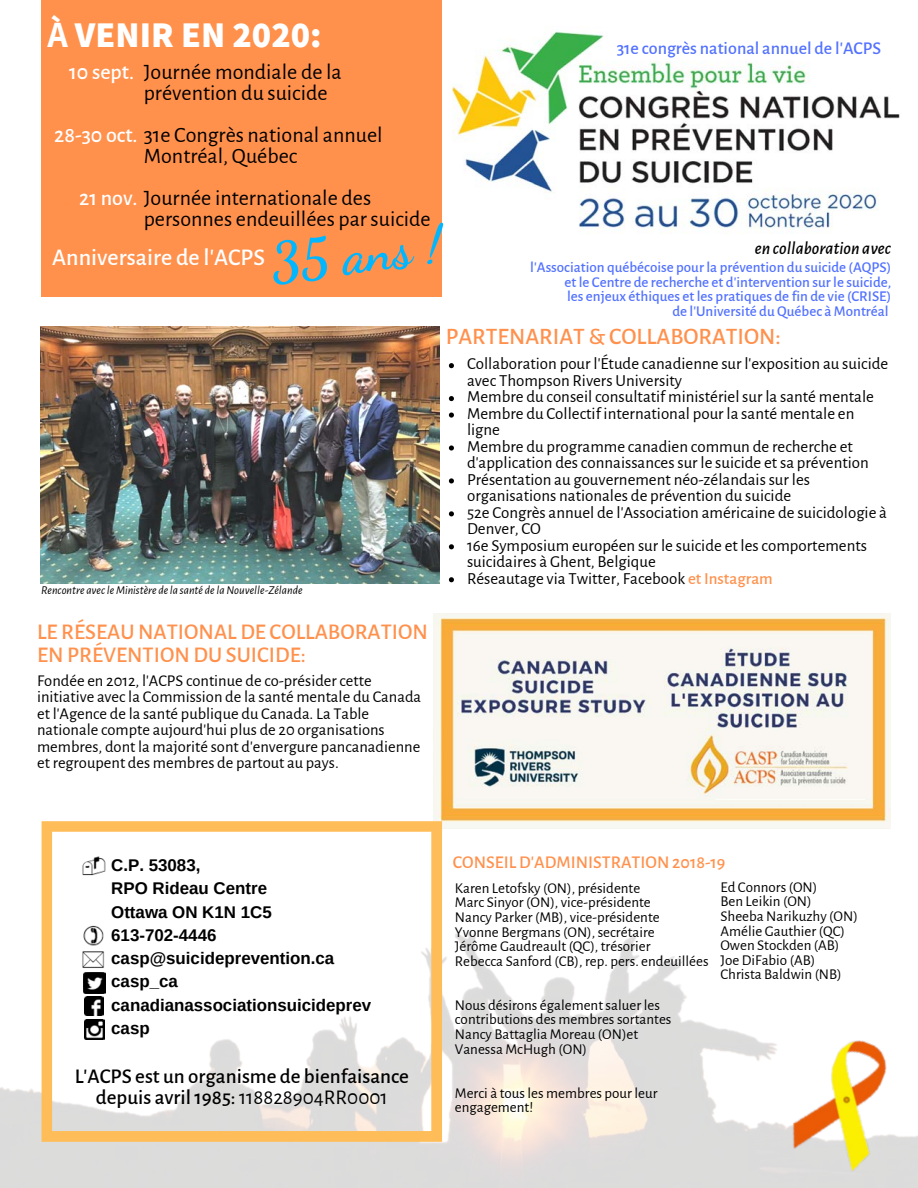
<style>
.page{position:relative;width:918px;height:1188px;background:#fff}
.page>*{position:absolute;margin:0;border:0;box-sizing:border-box;transform-origin:0 0}
.t1{font:700 54.75px "Dancing Script";color:#00b7ff}
.t2{font:800 36px "Assistant";color:#fff}
.t3{font:500 24px "Alegreya Sans";color:#fff}
.t4{font:500 23.7px "Alegreya Sans";color:#ff914d}
.t5{font:500 22.5px/22.8px "Alegreya Sans";color:#ff914d}
.t6{font:22.05px/21.1px "Alegreya Sans";color:#000}
.t7{font:500 21px/20.2px "Alegreya Sans";color:#000;text-align:center}
.t8{font:500 18px "Alegreya Sans";color:#5271ff}
.t9{font:500 18px "Alegreya Sans";color:#ff914d}
.t10{font:italic 500 18px "Alegreya Sans";color:#000}
.t11{font:16.95px/16.5px "Alegreya Sans";color:#000}
.t12{font:700 16.95px/23.2px "Arimo";color:#000}
.t13{font:16.5px/16.5px "Alegreya Sans";color:#000}
.t14{font:15px/14.7px "Alegreya Sans";color:#000}
.t15{font:500 15px/14.5px "Alegreya Sans";color:#5271ff;text-align:right}
.t16{font:italic 12px "Alegreya Sans";color:#000}
.s1{font-weight:700}
.s2{font-weight:500;color:#fff}
.s3{font-weight:500;color:#ff914d}
.s4{font-weight:400}
</style>
<div class="page">
<img style="left:433px;top:614px;width:458px;height:176px">
<img style="left:0;top:790px;width:918px;height:398px">
<svg style="left:42px;top:821px;width:400px;height:321px"></svg>
<div style="left:41px;top:0;width:400px;height:297px;background:#ff914d"></div>
<img style="left:84px;top:972px;width:21px;height:21px">
<img style="left:85px;top:997px;width:19px;height:19px">
<img style="left:78px;top:948px;width:30px;height:23px">
<img style="left:78px;top:852px;width:33px;height:28px">
<img style="left:85px;top:1020px;width:20px;height:20px">
<img style="left:79px;top:920px;width:41px;height:31px">
<svg style="left:449px;top:363px;width:5px;height:5px"></svg>
<svg style="left:449px;top:396px;width:5px;height:5px"></svg>
<svg style="left:449px;top:413px;width:5px;height:5px"></svg>
<svg style="left:449px;top:445px;width:5px;height:6px"></svg>
<svg style="left:449px;top:478px;width:5px;height:5px"></svg>
<svg style="left:449px;top:511px;width:5px;height:5px"></svg>
<svg style="left:449px;top:544px;width:5px;height:5px"></svg>
<svg style="left:449px;top:577px;width:5px;height:5px"></svg>
<img style="left:41px;top:326px;width:398px;height:258px">
<img style="left:784px;top:1026px;width:126px;height:153px">
<img style="left:453px;top:31px;width:447px;height:203px">
<h2 class="t2" style="left:47px;top:10px;width:276px"><span class="s1">À</span> VENIR EN 2020:</h2>
<h3 class="t6" style="left:144px;top:62px;width:200px;text-indent:-75px"><span class="s2">10 sept.</span> Journée mondiale de la prévention du suicide</h3>
<h3 class="t6" style="left:54px;top:125px;width:330px;text-align:center"><span class="s2">28-30 oct.</span> 31e Congrès national annuel<br>Montréal, Québec</h3>
<h3 class="t6" style="left:144px;top:188px;width:288px;text-indent:-64px"><span class="s2">21 nov.</span> Journée internationale des personnes endeuillées par suicide</h3>
<h1 class="t1" style="left:268px;top:230px;width:173px;rotate:-6deg">35 ans !</h1>
<h3 class="t3" style="left:52px;top:243px;width:214px">Anniversaire de l'ACPS</h3>
<p class="t8" style="left:617px;top:38px;width:266px">31e congrès national annuel de l'ACPS</p>
<p class="t10" style="left:755px;top:238px;width:138px">en collaboration avec</p>
<p class="t15" style="left:530px;top:261px;width:362px">l'Association québécoise pour la prévention du suicide (AQPS) et le Centre de recherche et d'intervention sur le suicide,<br>les enjeux éthiques et les pratiques de fin de vie (CRISE)<br>de l'Université du Québec à Montréal</p>
<p class="t16" style="left:41px;top:583px;width:263px">Rencontre avec le Ministère de la santé de la Nouvelle-Zélande</p>
<h3 class="t5" style="left:37px;top:621px;width:392px">LE RÉSEAU NATIONAL DE COLLABORATION<br>EN PRÉVENTION DU SUICIDE:</h3>
<p class="t13" style="left:37px;top:673px;width:386px">Fondée en 2012, l'ACPS continue de co-présider cette initiative avec la Commission de la santé mentale du Canada et l'Agence de la santé publique du Canada. La Table nationale compte aujourd'hui plus de 20 organisations membres, dont la majorité sont d'envergure pancanadienne et regroupent des membres de partout au pays.</p>
<h3 class="t4" style="left:446px;top:323px;width:337px">PARTENARIAT &amp; COLLABORATION:</h3>
<p class="t11" style="left:467px;top:356px;width:423px">Collaboration pour l'Étude canadienne sur l'exposition au suicide avec Thompson Rivers University<br>Membre du conseil consultatif ministériel sur la santé mentale Membre du Collectif international pour la santé mentale en ligne<br>Membre du programme canadien commun de recherche et d'application des connaissances sur le suicide et sa prévention Présentation au gouvernement néo-zélandais sur les organisations nationales de prévention du suicide<br>52e Congrès annuel de l'Association américaine de suicidologie à Denver, CO<br>16e Symposium européen sur le suicide et les comportements suicidaires à Ghent, Belgique<br>Réseautage via Twitter, Facebook <span class="s3">et Instagram</span></p>
<p class="t12" style="left:111px;top:854px;width:262px">C.P. 53083,<br>RPO Rideau Centre<br>Ottawa ON K1N 1C5<br>613-702-4446 casp@suicideprevention.ca casp_ca canadianassociationsuicideprev casp</p>
<p class="t7" style="left:75px;top:1067px;width:336px">L'ACPS est un organisme de bienfaisance depuis avril 1985: <span class="s4">118828904RR0001</span></p>
<p class="t9" style="left:453px;top:852px;width:274px">CONSEIL D'ADMINISTRATION 2018-19</p>
<p class="t14" style="left:720px;top:880px;width:139px">Ed Connors (ON)<br>Ben Leikin (ON)<br>Sheeba Narikuzhy (ON)<br>Amélie Gauthier (QC)<br>Owen Stockden (AB)<br>Joe DiFabio (AB)<br>Christa Baldwin (NB)</p>
<p class="t14" style="left:455px;top:881px;width:255px">Karen Letofsky (ON), présidente<br>Marc Sinyor (ON), vice-présidente<br>Nancy Parker (MB), vice-présidente<br>Yvonne Bergmans (ON), secrétaire<br>Jérôme Gaudreault (QC), trésorier<br>Rebecca Sanford (CB), rep. pers. endeuillées</p>
<p class="t14" style="left:455px;top:998px;width:218px">Nous désirons également saluer les contributions des membres sortantes<br>Nancy Battaglia Moreau (ON)et<br>Vanessa McHugh (ON)</p>
<p class="t14" style="left:455px;top:1086px;width:204px">Merci à tous les membres pour leur engagement!</p>
</div>
